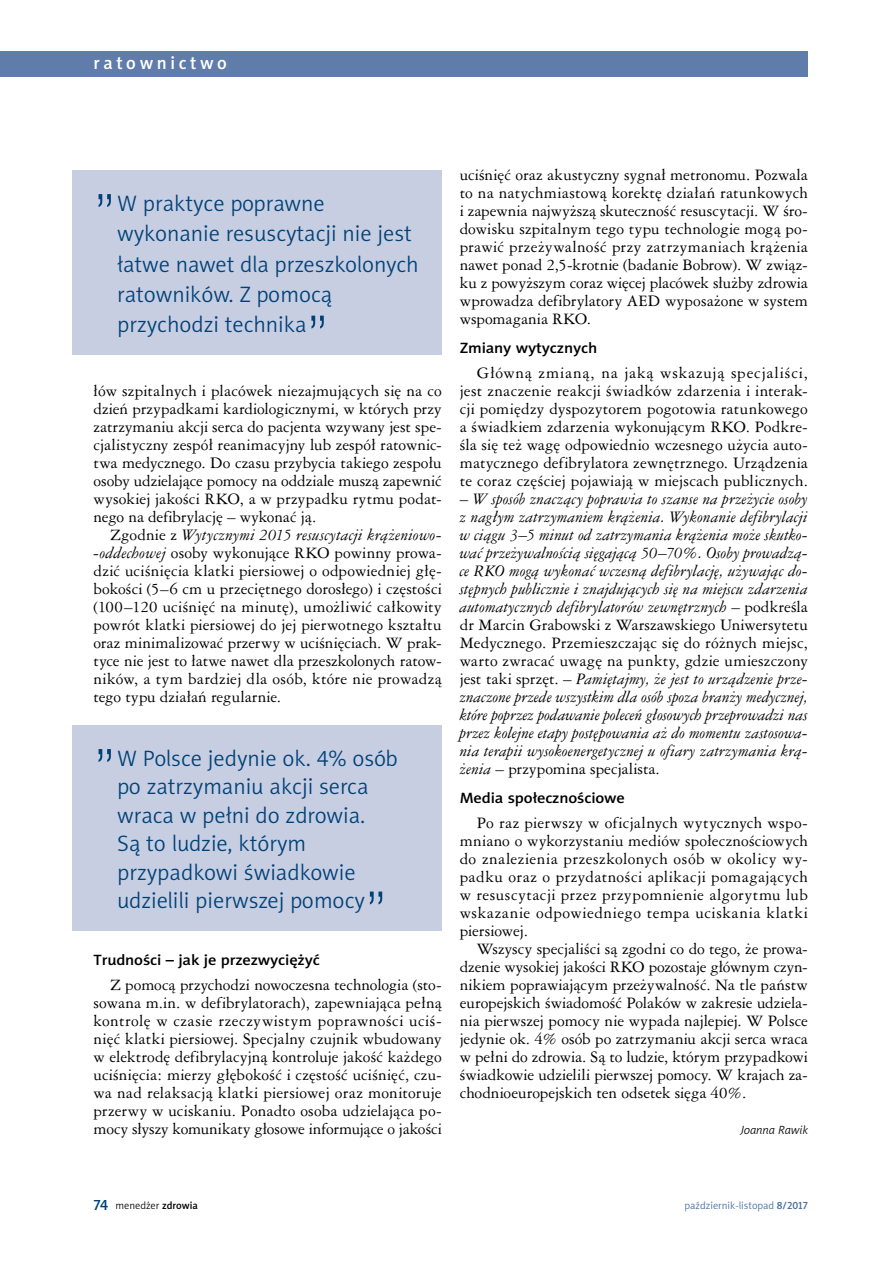
<style>
.page{position:relative;width:893px;height:1263px;background:#fff}
.page>*{position:absolute;margin:0;border:0;box-sizing:border-box;transform-origin:0 0}
.t1{font:52.5px "Swis 721 Lt PL";color:#004177}
.t2{font:22.5px/28.5px "Naomi Sans EFN Light";color:#004177}
.t3{font:18px "Naomi Sans EFN Medium";letter-spacing:.2em;color:#fff}
.t4{font:15px/18px "Ameri Garmnd PL";letter-spacing:.005em;color:#000;text-align:justify}
.t5{font:italic 15px/18px "Ameri Garmnd PL";letter-spacing:.005em;color:#000;text-align:justify}
.t6{font:15px "Naomi Sans EFN Medium";letter-spacing:-.01em;color:#000;scale:1.1 1}
.t7{font:italic 12px "Naomi Sans EFN Light";color:#000}
.t8{font:10.5px "Naomi Sans EFN Light";color:#456b9c}
.t9{font:10.5px "Naomi Sans EFN Light";color:#000}
.s1{font-style:italic}
.s2{font-style:normal}
.s3{font-family:"Naomi Sans EFN Medium";font-size:15px;color:#004177}
.s4{font-family:"Naomi Sans EFN Medium"}
</style>
<div class="page">
<div style="left:0;top:51px;width:808px;height:26px;background:#607caa"></div>
<div style="left:72px;top:170px;width:370px;height:185px;background:#c7cee2"></div>
<div style="left:72px;top:725px;width:370px;height:206px;background:#c7cee2"></div>
<p class="t3" style="left:94px;top:52px;width:135px">ratownictwo</p>
<h1 class="t1" style="left:94px;top:180px;width:24px">”</h1>
<h2 class="t2" style="left:117px;top:188px;width:303px;line-height:30.3px">W praktyce poprawne wykonanie resuscytacji nie jest łatwe nawet dla przeszkolonych ratowników. Z pomocą przychodzi technika</h2>
<h1 class="t1" style="left:306px;top:302px;width:24px">”</h1>
<p class="t4" style="left:94px;top:381px;width:350px">łów szpitalnych i placówek niezajmujących się na co dzień przypadkami kardiologicznymi, w których przy zatrzymaniu akcji serca do pacjenta wzywany jest spe&shy;cjalistyczny zespół reanimacyjny lub zespół ratownic&shy;twa medycznego. Do czasu przybycia takiego zespołu osoby udzielające pomocy na oddziale muszą zapewnić wysokiej jakości RKO, a w przypadku rytmu podat&shy;nego na defibrylację – wykonać ją.</p>
<p class="t4" style="left:94px;top:525px;width:350px;text-indent:17px">Zgodnie z <span class="s1">Wytycznymi 2015 resuscytacji krążeniowo--oddechowej</span> osoby wykonujące RKO powinny prowa&shy;dzić uciśnięcia klatki piersiowej o odpowiedniej głę&shy;bokości (5–6 cm u przeciętnego dorosłego) i częstości (100–120 uciśnięć na minutę), umożliwić całkowity powrót klatki piersiowej do jej pierwotnego kształtu oraz minimalizować przerwy w uciśnięciach. W prak&shy;tyce nie jest to łatwe nawet dla przeszkolonych ratow&shy;ników, a tym bardziej dla osób, które nie prowadzą tego typu działań regularnie.</p>
<h1 class="t1" style="left:94px;top:735px;width:24px">”</h1>
<h2 class="t2" style="left:117px;top:744px;width:282px">W Polsce jedynie ok. 4% osób po zatrzymaniu akcji serca wraca w pełni do zdrowia.<br>Są to ludzie, którym przypadkowi świadkowie udzielili pierwszej pomocy</h2>
<h1 class="t1" style="left:365px;top:878px;width:24px">”</h1>
<p class="t6" style="left:94px;top:951px;width:207px">Trudności – jak je przezwyciężyć</p>
<p class="t4" style="left:94px;top:975px;width:350px;text-indent:17px">Z pomocą przychodzi nowoczesna technologia (sto&shy;sowana m.in. w defibrylatorach), zapewniająca pełną kontrolę w czasie rzeczywistym poprawności uciś&shy;nięć klatki piersiowej. Specjalny czujnik wbudowany w elektrodę defibrylacyjną kontroluje jakość każdego uciśnięcia: mierzy głębokość i częstość uciśnięć, czu&shy;wa nad relaksacją klatki piersiowej oraz monitoruje przerwy w uciskaniu. Ponadto osoba udzielająca po&shy;mocy słyszy komunikaty głosowe informujące o jakości</p>
<p class="t4" style="left:460px;top:165px;width:350px">uciśnięć oraz akustyczny sygnał metronomu. Pozwala to na natychmiastową korektę działań ratunkowych i zapewnia najwyższą skuteczność resuscytacji. W śro&shy;dowisku szpitalnym tego typu technologie mogą po&shy;prawić przeżywalność przy zatrzymaniach krążenia nawet ponad 2,5-krotnie (badanie Bobrow). W związ&shy;ku z powyższym coraz więcej placówek służby zdrowia wprowadza defibrylatory AED wyposażone w system wspomagania RKO.</p>
<p class="t6" style="left:460px;top:339px;width:126px">Zmiany wytycznych</p>
<p class="t4" style="left:460px;top:363px;width:350px;text-indent:17px">Główną zmianą, na jaką wskazują specjaliści, jest znaczenie reakcji świadków zdarzenia i interak&shy;cji pomiędzy dyspozytorem pogotowia ratunkowego a świadkiem zdarzenia wykonującym RKO. Podkre&shy;śla się też wagę odpowiednio wczesnego użycia auto&shy;matycznego defibrylatora zewnętrznego. Urządzenia te coraz częściej pojawiają w miejscach publicznych.</p>
<p class="t5" style="left:460px;top:489px;width:350px"><span class="s2">–</span> W sposób znaczący poprawia to szanse na przeżycie osoby z nagłym zatrzymaniem krążenia. Wykonanie defibrylacji w ciągu 3–5 minut od zatrzymania krążenia może skutko&shy;wać przeżywalnością sięgającą 50–70%. Osoby prowadzą&shy;ce RKO mogą wykonać wczesną defibrylację, używając do&shy;stępnych publicznie i znajdujących się na miejscu zdarzenia automatycznych defibrylatorów zewnętrznych <span class="s2">– podkreśla dr Marcin Grabowski z Warszawskiego Uniwersytetu Medycznego. Przemieszczając się do różnych miejsc, warto zwracać uwagę na punkty, gdzie umieszczony jest taki sprzęt. –</span> Pamiętajmy, że jest to urządzenie prze&shy;znaczone przede wszystkim dla osób spoza branży medycznej, które poprzez podawanie poleceń głosowych przeprowadzi nas przez kolejne etapy postępowania aż do momentu zastosowa&shy;nia terapii wysokoenergetycznej u ofiary zatrzymania krą&shy;żenia <span class="s2">– przypomina specjalista.</span></p>
<p class="t6" style="left:460px;top:789px;width:152px">Media społecznościowe</p>
<p class="t4" style="left:460px;top:813px;width:350px;text-indent:17px">Po raz pierwszy w oficjalnych wytycznych wspo&shy;mniano o wykorzystaniu mediów społecznościowych do znalezienia przeszkolonych osób w okolicy wy&shy;padku oraz o przydatności aplikacji pomagających w resuscytacji przez przypomnienie algorytmu lub wskazanie odpowiedniego tempa uciskania klatki piersiowej.</p>
<p class="t4" style="left:460px;top:939px;width:350px;text-indent:17px">Wszyscy specjaliści są zgodni co do tego, że prowa&shy;dzenie wysokiej jakości RKO pozostaje głównym czyn&shy;nikiem poprawiającym przeżywalność. Na tle państw europejskich świadomość Polaków w zakresie udziela&shy;nia pierwszej pomocy nie wypada najlepiej. W Polsce jedynie ok. 4% osób po zatrzymaniu akcji serca wraca w pełni do zdrowia. Są to ludzie, którym przypadkowi świadkowie udzielili pierwszej pomocy. W krajach za&shy;chodnioeuropejskich ten odsetek sięga 40%.</p>
<p class="t7" style="left:740px;top:1124px;width:69px">Joanna Rawik</p>
<p class="t9" style="left:94px;top:1199px;width:106px"><span class="s3">74</span> menedżer <span class="s4">zdrowia</span></p>
<p class="t8" style="left:685px;top:1199px;width:125px">październik-listopad <span class="s4">8/2017</span></p>
</div>
